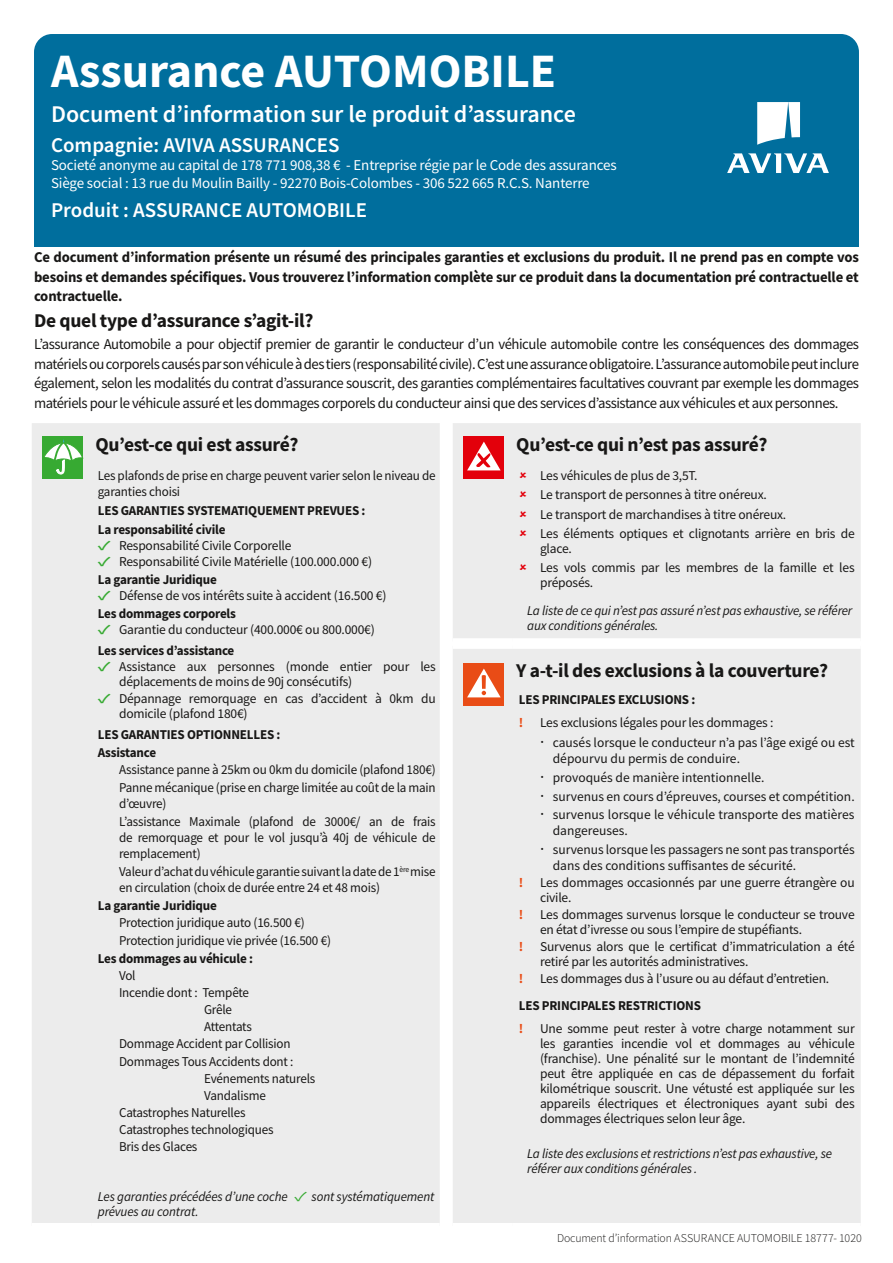
<style>
.page{position:relative;width:893px;height:1263px;background:#fff}
.page>*{position:absolute;margin:0;border:0;box-sizing:border-box;transform-origin:0 0}
.t1{font:700 48px "Source Sans Pro";color:#fff}
.t2{font:600 24px "Source Sans Pro";color:#fff}
.t3{font:600 21px "Source Sans Pro";color:#fff}
.t4{font:700 19.5px "Source Sans Pro";letter-spacing:-.015em;color:#181716}
.t5{font:15px/19.5px "Source Sans Pro";letter-spacing:-.03em;color:#181716;text-align:justify}
.t6{font:700 15px/19.5px "Source Sans Pro";letter-spacing:-.01em;color:#181716;text-align:justify}
.t7{font:15px/18px "Source Sans Pro";letter-spacing:-.01em;color:#fff}
.t8{font:13.5px/15px "Source Sans Pro";letter-spacing:-.015em;color:#181716}
.t9{font:italic 13.5px/15px "Source Sans Pro";letter-spacing:-.015em;color:#181716}
.t10{font:700 13.5px/18.3px "Source Sans Pro";letter-spacing:-.015em;color:#181716}
.t11{font:300 12px "Source Sans Pro";letter-spacing:-.01em;color:#181716}
.s1{font-weight:600;color:#37aa32}
.s2{font-weight:700}
.s3{font-style:normal;color:#37aa32}
.s4{font-weight:700;color:#e94c16}
</style>
<div class="page">
<div style="left:34px;top:149px;width:825px;height:98px;background:#006e9d"></div>
<div style="left:34px;top:34px;width:825px;height:207px;background:#006e9d;border-radius:18px"></div>
<div style="left:32px;top:423px;width:408px;height:800px;background:#ececec"></div>
<div style="left:42px;top:436px;width:41px;height:42px;background:#37aa32"></div>
<svg style="left:44px;top:439px;width:38px;height:35px"></svg>
<div style="left:453px;top:423px;width:408px;height:215px;background:#ececec"></div>
<div style="left:463px;top:436px;width:41px;height:42px;background:#e3000b"></div>
<svg style="left:467px;top:442px;width:34px;height:28px"></svg>
<div style="left:453px;top:649px;width:408px;height:574px;background:#ececec"></div>
<div style="left:463px;top:663px;width:41px;height:42px;background:#e94c16"></div>
<svg style="left:467px;top:668px;width:34px;height:29px"></svg>
<svg style="left:727px;top:153px;width:102px;height:20px"></svg>
<svg style="left:757px;top:102px;width:43px;height:43px"></svg>
<svg style="left:520px;top:472px;width:6px;height:6px"></svg>
<svg style="left:520px;top:491px;width:6px;height:6px"></svg>
<svg style="left:520px;top:510px;width:6px;height:7px"></svg>
<svg style="left:520px;top:530px;width:6px;height:6px"></svg>
<svg style="left:520px;top:564px;width:6px;height:6px"></svg>
<h1 class="t1" style="left:51px;top:39px;width:507px">Assurance AUTOMOBILE</h1>
<h2 class="t2" style="left:51px;top:98px;width:526px">Document d’information sur le produit d’assurance</h2>
<h3 class="t3" style="left:51px;top:131px;width:290px">Compagnie: AVIVA ASSURANCES</h3>
<p class="t7" style="left:51px;top:156px;width:567px">Societé anonyme au capital de 178 771 908,38 € - Entreprise régie par le Code des assurances<br>Siège social : 13 rue du Moulin Bailly - 92270 Bois-Colombes - 306 522 665 R.C.S. Nanterre</p>
<h3 class="t3" style="left:51px;top:196px;width:317px">Produit : ASSURANCE AUTOMOBILE</h3>
<p class="t6" style="left:34px;top:247px;width:826px">Ce document d’information présente un résumé des principales garanties et exclusions du produit. Il ne prend pas en compte vos besoins et demandes spécifiques. Vous trouverez l’information complète sur ce produit dans la documentation pré contractuelle et contractuelle.</p>
<h3 class="t4" style="left:34px;top:307px;width:281px">De quel type d’assurance s’agit-il?</h3>
<p class="t5" style="left:34px;top:334px;width:826px">L’assurance Automobile a pour objectif premier de garantir le conducteur d’un véhicule automobile contre les conséquences des dommages matériels ou corporels causés par son véhicule à des tiers (responsabilité civile). C’est une assurance obligatoire. L’assurance automobile peut inclure également, selon les modalités du contrat d’assurance souscrit, des garanties complémentaires facultatives couvrant par exemple les dommages matériels pour le véhicule assuré et les dommages corporels du conducteur ainsi que des services d’assistance aux véhicules et aux personnes.</p>
<h3 class="t4" style="left:95px;top:431px;width:205px">Qu’est-ce qui est assuré?</h3>
<h3 class="t4" style="left:516px;top:431px;width:253px">Qu’est-ce qui n’est pas assuré?</h3>
<p class="t8" style="left:98px;top:467px;width:339px;line-height:16.2px">Les plafonds de prise en charge peuvent varier selon le niveau de garanties choisi</p>
<p class="t10" style="left:98px;top:502px;width:269px">LES GARANTIES SYSTEMATIQUEMENT PREVUES :<br>La responsabilité civile</p>
<p class="t8" style="left:98px;top:537px;width:195px"><span class="s1">✓</span> Responsabilité Civile Corporelle</p>
<p class="t8" style="left:98px;top:553px;width:276px;line-height:17.9px"><span class="s1">✓</span> Responsabilité Civile Matérielle (100.000.000 €)<br><span class="s2">La garantie Juridique</span></p>
<p class="t8" style="left:98px;top:586px;width:290px;line-height:17.9px"><span class="s1">✓</span> Défense de vos intérêts suite à accident (16.500 €)<br><span class="s2">Les dommages corporels</span></p>
<p class="t8" style="left:98px;top:619px;width:278px;line-height:21.3px"><span class="s1">✓</span> Garantie du conducteur (400.000€ ou 800.000€)<br><span class="s2">Les services d’assistance</span></p>
<p class="t8" style="left:119px;top:659px;width:318px;text-indent:-21px"><span class="s1">✓</span> Assistance aux personnes (monde entier pour les déplacements de moins de 90j consécutifs)</p>
<p class="t8" style="left:119px;top:691px;width:318px;text-indent:-21px"><span class="s1">✓</span> Dépannage remorquage en cas d’accident à 0km du domicile (plafond 180€)</p>
<p class="t10" style="left:98px;top:725px;width:184px;line-height:17.9px">LES GARANTIES OPTIONNELLES :<br>Assistance</p>
<p class="t8" style="left:119px;top:760px;width:318px;line-height:17.9px">Assistance panne à 25km ou 0km du domicile (plafond 180€)<br>Panne mécanique (prise en charge limitée au coût de la main</p>
<p class="t8" style="left:119px;top:794px;width:318px;line-height:17.9px">d’œuvre)<br>L’assistance Maximale (plafond de 3000€/ an de frais</p>
<p class="t8" style="left:119px;top:829px;width:318px;line-height:16.2px">de remorquage et pour le vol jusqu’à 40j de véhicule de remplacement)</p>
<p class="t8" style="left:119px;top:863px;width:318px;line-height:16.2px">Valeur d’achat du véhicule garantie suivant la date de 1<sup>ère</sup> mise en circulation (choix de durée entre 24 et 48 mois)</p>
<p class="t10" style="left:98px;top:896px;width:121px">La garantie Juridique</p>
<p class="t8" style="left:119px;top:914px;width:213px;line-height:17.9px">Protection juridique auto (16.500 €)<br>Protection juridique vie privée (16.500 €)</p>
<p class="t10" style="left:98px;top:949px;width:157px">Les dommages au véhicule :</p>
<p class="t8" style="left:119px;top:968px;width:18px">Vol</p>
<p class="t8" style="left:119px;top:985px;width:131px">Incendie dont : Tempête</p>
<p class="t8" style="left:204px;top:1002px;width:30px">Grêle</p>
<p class="t8" style="left:204px;top:1019px;width:49px">Attentats</p>
<p class="t8" style="left:119px;top:1036px;width:173px">Dommage Accident par Collision</p>
<p class="t8" style="left:119px;top:1053px;width:176px">Dommages Tous Accidents dont :</p>
<p class="t8" style="left:204px;top:1070px;width:113px">Evénements naturels</p>
<p class="t8" style="left:204px;top:1087px;width:63px">Vandalisme</p>
<p class="t8" style="left:119px;top:1104px;width:128px">Catastrophes Naturelles</p>
<p class="t8" style="left:119px;top:1122px;width:156px">Catastrophes technologiques</p>
<p class="t8" style="left:119px;top:1139px;width:80px">Bris des Glaces</p>
<p class="t9" style="left:98px;top:1189px;width:338px">Les garanties précédées d’une coche <span class="s3">✓</span> sont systématiquement prévues au contrat.</p>
<p class="t8" style="left:540px;top:466px;width:316px;line-height:19.2px">Les véhicules de plus de 3,5T.<br>Le transport de personnes à titre onéreux.<br>Le transport de marchandises à titre onéreux.<br>Les éléments optiques et clignotants arrière en bris de</p>
<p class="t8" style="left:540px;top:539px;width:316px;line-height:19.2px">glace.<br>Les vols commis par les membres de la famille et les</p>
<p class="t8" style="left:540px;top:575px;width:55px">préposés.</p>
<p class="t9" style="left:527px;top:603px;width:327px">La liste de ce qui n’est pas assuré n’est pas exhaustive, se référer aux conditions générales.</p>
<h3 class="t4" style="left:516px;top:658px;width:313px">Y a-t-il des exclusions à la couverture?</h3>
<p class="t8" style="left:519px;top:687px;width:256px;line-height:23.5px"><span class="s2">LES PRINCIPALES EXCLUSIONS :<br></span><span class="s4">!</span> Les exclusions légales pour les dommages :</p>
<p class="t8" style="left:553px;top:734px;width:303px;line-height:16.2px">causés lorsque le conducteur n’a pas l’âge exigé ou est dépourvu du permis de conduire.</p>
<p class="t8" style="left:553px;top:768px;width:303px;line-height:18.8px">provoqués de manière intentionnelle.<br>survenus en cours d’épreuves, courses et compétition. survenus lorsque le véhicule transporte des matières</p>
<p class="t8" style="left:553px;top:821px;width:303px;line-height:18.8px">dangereuses.<br>survenus lorsque les passagers ne sont pas transportés</p>
<p class="t8" style="left:519px;top:858px;width:337px;line-height:16.4px;text-indent:34px">dans des conditions suffisantes de sécurité.<br><span class="s4">!</span> Les dommages occasionnés par une guerre étrangère ou</p>
<p class="t8" style="left:519px;top:888px;width:337px;line-height:17.1px;text-indent:21px">civile.<br><span class="s4">!</span> Les dommages survenus lorsque le conducteur se trouve</p>
<p class="t8" style="left:519px;top:921px;width:337px;line-height:17.1px;text-indent:21px">en état d’ivresse ou sous l’empire de stupéfiants.<br><span class="s4">!</span> Survenus alors que le certificat d’immatriculation a été</p>
<p class="t8" style="left:519px;top:953px;width:312px;line-height:17.1px;text-indent:21px">retiré par les autorités administratives.<br><span class="s4">!</span> Les dommages dus à l’usure ou au défaut d’entretien.</p>
<p class="t8" style="left:519px;top:993px;width:337px;line-height:23.5px"><span class="s2">LES PRINCIPALES RESTRICTIONS<br></span><span class="s4">!</span> Une somme peut rester à votre charge notamment sur</p>
<p class="t8" style="left:540px;top:1036px;width:316px;text-align:justify">les garanties incendie vol et dommages au véhicule (franchise). Une pénalité sur le montant de l’indemnité peut être appliquée en cas de dépassement du forfait kilométrique souscrit. Une vétusté est appliquée sur les appareils électriques et électroniques ayant subi des dommages électriques selon leur âge.</p>
<p class="t9" style="left:527px;top:1145px;width:306px">La liste des exclusions et restrictions n’est pas exhaustive, se référer aux conditions générales .</p>
<p class="t11" style="left:557px;top:1231px;width:306px">Document d’information ASSURANCE AUTOMOBILE 18777- 1020</p>
</div>
